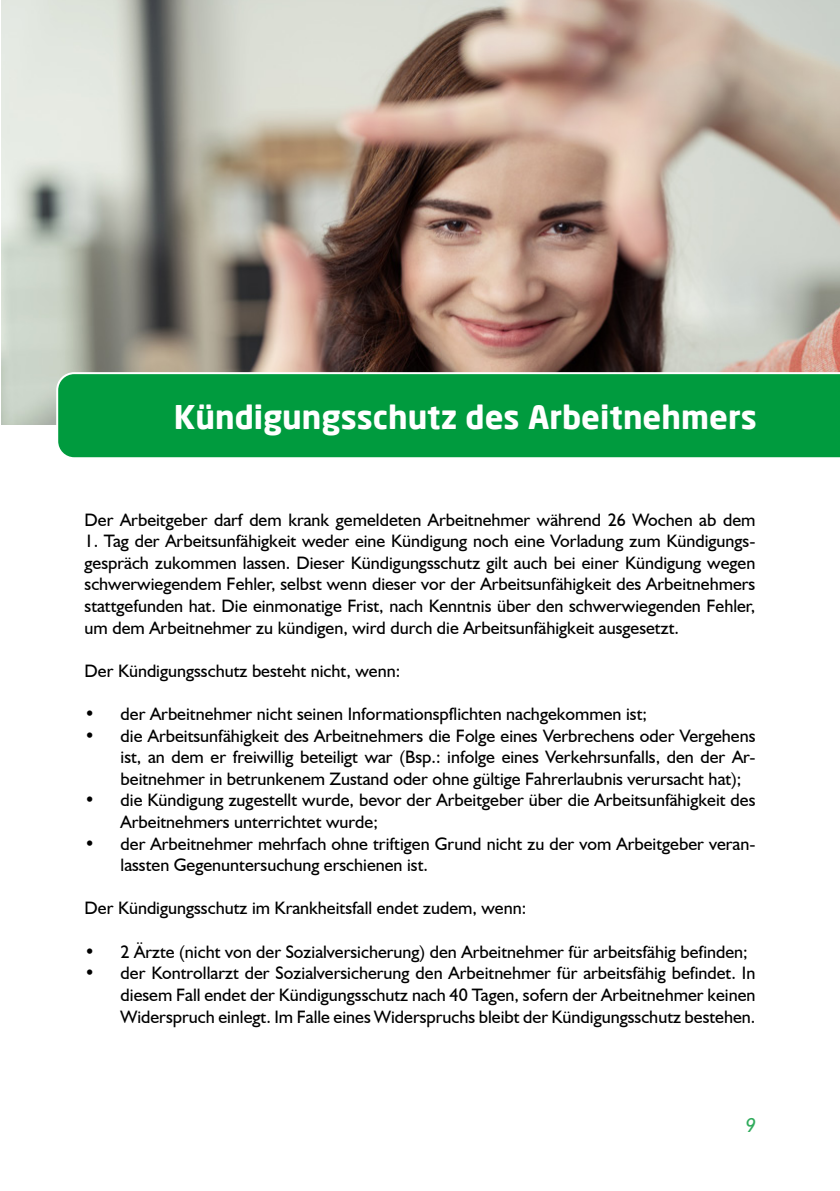
<style>
.page{position:relative;width:840px;height:1191px;background:#fff}
.page>*{position:absolute;margin:0;border:0;box-sizing:border-box;transform-origin:0 0}
.t1{font:700 32px "Neo Sans";color:#fff}
.t2{font:italic 20px "Humanist 521 BT";color:#30ab5c}
.t3{font:18px/21.6px "Humanist 521 BT";color:#000;text-align:justify}
</style>
<div class="page">
<img style="left:1px;top:0;width:838px;height:424px">
<div style="left:56px;top:372px;width:783px;height:86px;background:#009b3e"></div>
<h1 class="t1" style="left:174px;top:396px;width:584px">Kündigungsschutz des Arbeitnehmers</h1>
<p class="t3" style="left:84px;top:508px;width:672px">Der Arbeitgeber darf dem krank gemeldeten Arbeitnehmer während 26 Wochen ab dem</p>
<p class="t3" style="left:84px;top:530px;width:672px">1. Tag der Arbeitsunfähigkeit weder eine Kündigung noch eine Vorladung zum Kündigungs&shy;gespräch zukommen lassen. Dieser Kündigungsschutz gilt auch bei einer Kündigung wegen schwerwiegendem Fehler, selbst wenn dieser vor der Arbeitsunfähigkeit des Arbeitnehmers stattgefunden hat. Die einmonatige Frist, nach Kenntnis über den schwerwiegenden Fehler, um dem Arbeitnehmer zu kündigen, wird durch die Arbeitsunfähigkeit ausgesetzt.</p>
<p class="t3" style="left:84px;top:659px;width:317px">Der Kündigungsschutz besteht nicht, wenn:</p>
<p class="t3" style="left:84px;top:702px;width:563px">• der Arbeitnehmer nicht seinen Informationspflichten nachgekommen ist;</p>
<p class="t3" style="left:120px;top:724px;width:636px;text-indent:-36px">• die Arbeitsunfähigkeit des Arbeitnehmers die Folge eines Verbrechens oder Vergehens ist, an dem er freiwillig beteiligt war (Bsp.: infolge eines Verkehrsunfalls, den der Ar&shy;beitnehmer in betrunkenem Zustand oder ohne gültige Fahrerlaubnis verursacht hat);</p>
<p class="t3" style="left:120px;top:789px;width:636px;text-indent:-36px">• die Kündigung zugestellt wurde, bevor der Arbeitgeber über die Arbeitsunfähigkeit des<br>Arbeitnehmers unterrichtet wurde;</p>
<p class="t3" style="left:120px;top:832px;width:636px;text-indent:-36px">• der Arbeitnehmer mehrfach ohne triftigen Grund nicht zu der vom Arbeitgeber veran&shy;lassten Gegenuntersuchung erschienen ist.</p>
<p class="t3" style="left:84px;top:897px;width:443px">Der Kündigungsschutz im Krankheitsfall endet zudem, wenn:</p>
<p class="t3" style="left:84px;top:940px;width:664px">• 2 Ärzte (nicht von der Sozialversicherung) den Arbeitnehmer für arbeitsfähig befinden;</p>
<p class="t3" style="left:120px;top:962px;width:636px;text-indent:-36px">• der Kontrollarzt der Sozialversicherung den Arbeitnehmer für arbeitsfähig befindet. In diesem Fall endet der Kündigungsschutz nach 40 Tagen, sofern der Arbeitnehmer keinen Widerspruch einlegt. Im Falle eines Widerspruchs bleibt der Kündigungsschutz bestehen.</p>
<p class="t2" style="left:745px;top:1112px;width:12px">9</p>
</div>
